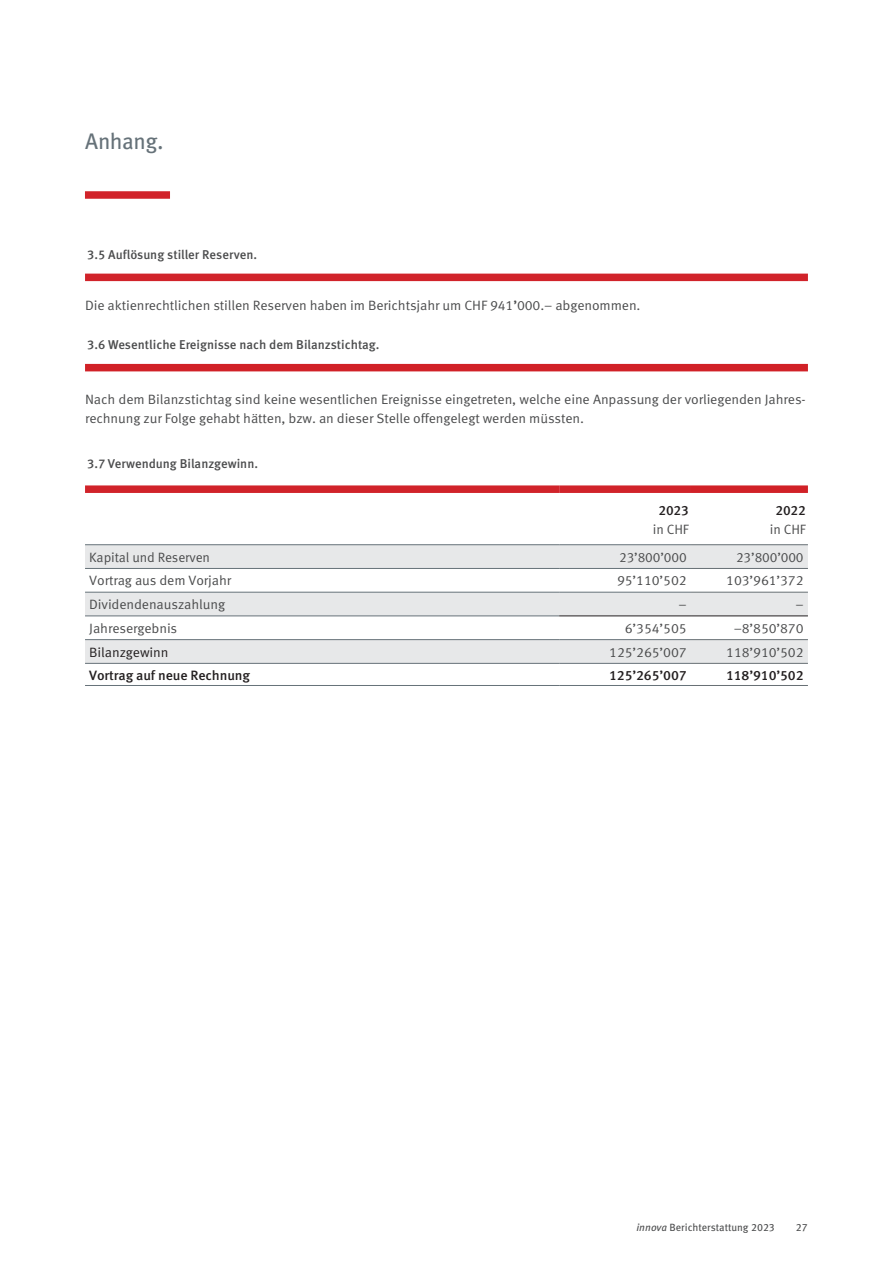
<style>
.page{position:relative;width:893px;height:1263px;background:#fff}
.page>*{position:absolute;margin:0;border:0;box-sizing:border-box;transform-origin:0 0}
.t1{font:22.5px "Meta Pro";letter-spacing:-.02em;color:#667279}
.t2{font:13.5px/18.8px "Meta OT Norm";letter-spacing:-.01em;color:#4b4c4d}
.t3{font:500 13.5px "Meta OT";letter-spacing:-.01em;color:#231f20}
.t4{font:13.5px "Meta OT Norm";letter-spacing:-.01em;color:#231f20}
.t5{font:500 12.75px "Meta OT";color:#4b4c4d}
.t6{font:10.5px "Meta Pro";color:#4b4c4d}
.s1{font-family:"Meta OT";font-weight:500}
.s2{font-style:italic}
</style>
<div class="page">
<div style="left:85px;top:191px;width:85px;height:8px;background:#d1232a"></div>
<div style="left:85px;top:274px;width:723px;height:7px;background:#d1232a"></div>
<div style="left:85px;top:364px;width:723px;height:7px;background:#d12127"></div>
<svg style="left:85px;top:545px;width:723px;height:118px;fill:#e7e8e9"></svg>
<hr style="left:85px;top:544px;width:474px;height:1px;background:#667279">
<hr style="left:559px;top:544px;width:132px;height:1px;background:#667279">
<hr style="left:85px;top:568px;width:474px;height:1px;background:#667279">
<hr style="left:559px;top:568px;width:132px;height:1px;background:#667279">
<hr style="left:85px;top:592px;width:474px;height:1px;background:#667279">
<hr style="left:559px;top:592px;width:132px;height:1px;background:#667279">
<hr style="left:85px;top:616px;width:474px;height:1px;background:#667279">
<hr style="left:85px;top:639px;width:474px;height:1px;background:#667279">
<hr style="left:559px;top:639px;width:132px;height:1px;background:#667279">
<hr style="left:85px;top:663px;width:474px;height:1px;background:#667279">
<hr style="left:559px;top:663px;width:132px;height:1px;background:#667279">
<hr style="left:85px;top:685px;width:474px;height:1px;background:#667279">
<hr style="left:559px;top:685px;width:132px;height:1px;background:#667279">
<hr style="left:691px;top:544px;width:117px;height:1px;background:#676f74">
<hr style="left:691px;top:568px;width:117px;height:1px;background:#676f74">
<hr style="left:691px;top:592px;width:117px;height:1px;background:#676f74">
<hr style="left:691px;top:639px;width:117px;height:1px;background:#676f74">
<hr style="left:691px;top:663px;width:117px;height:1px;background:#676f74">
<hr style="left:691px;top:685px;width:117px;height:1px;background:#676f74">
<div style="left:85px;top:485px;width:474px;height:8px;background:#d1232a"></div>
<div style="left:559px;top:485px;width:132px;height:8px;background:#d1232a"></div>
<div style="left:691px;top:485px;width:117px;height:8px;background:#d12127"></div>
<hr style="left:559px;top:615px;width:132px;height:1px;background:#231f20">
<hr style="left:691px;top:615px;width:117px;height:1px;background:#231f20">
<h1 class="t1" style="left:85px;top:124px;width:80px">Anhang.</h1>
<p class="t5" style="left:87px;top:247px;width:171px">3.5 Auflösung stiller Reserven.</p>
<p class="t2" style="left:85px;top:296px;width:557px">Die aktienrechtlichen stillen Reserven haben im Berichtsjahr um CHF 941<span class="s1">’</span>000.– abgenommen.</p>
<p class="t5" style="left:87px;top:337px;width:294px">3.6 Wesentliche Ereignisse nach dem Bilanzstichtag.</p>
<p class="t2" style="left:85px;top:390px;width:722px">Nach dem Bilanzstichtag sind keine wesentlichen Ereignisse eingetreten, welche eine Anpassung der vorliegenden Jahres&shy;rechnung zur Folge gehabt hätten, bzw. an dieser Stelle offengelegt werden müssten.</p>
<p class="t5" style="left:87px;top:456px;width:172px">3.7 Verwendung Bilanzgewinn.</p>
<p class="t3" style="left:658px;top:502px;width:32px">2023</p>
<p class="t2" style="left:653px;top:520px;width:37px">in CHF</p>
<p class="t3" style="left:775px;top:502px;width:32px">2022</p>
<p class="t2" style="left:770px;top:520px;width:37px">in CHF</p>
<p class="t2" style="left:89px;top:548px;width:122px">Kapital und Reserven</p>
<p class="t2" style="left:619px;top:548px;width:69px">23’800’000</p>
<p class="t2" style="left:736px;top:548px;width:69px">23’800’000</p>
<p class="t2" style="left:89px;top:571px;width:144px">Vortrag aus dem Vorjahr</p>
<p class="t2" style="left:617px;top:571px;width:71px">95’110’502</p>
<p class="t2" style="left:726px;top:571px;width:79px">103’961’372</p>
<p class="t2" style="left:89px;top:595px;width:137px">Dividendenauszahlung</p>
<p class="t2" style="left:678px;top:595px;width:10px">–</p>
<p class="t2" style="left:795px;top:595px;width:10px">–</p>
<p class="t2" style="left:89px;top:619px;width:90px">Jahresergebnis</p>
<p class="t2" style="left:625px;top:619px;width:63px">6’354’505</p>
<p class="t2" style="left:734px;top:619px;width:72px">–8’850’870</p>
<p class="t4" style="left:89px;top:644px;width:81px">Bilanzgewinn</p>
<p class="t2" style="left:609px;top:643px;width:79px">125’265’007</p>
<p class="t2" style="left:726px;top:643px;width:79px">118’910’502</p>
<p class="t3" style="left:89px;top:666px;width:162px">Vortrag auf neue Rechnung</p>
<p class="t3" style="left:609px;top:666px;width:79px">125’265’007</p>
<p class="t3" style="left:726px;top:666px;width:79px">118’910’502</p>
<p class="t6" style="left:636px;top:1219px;width:140px"><span class="s2">innova</span> Berichterstattung 2023</p>
<p class="t6" style="left:796px;top:1219px;width:13px">27</p>
</div>
